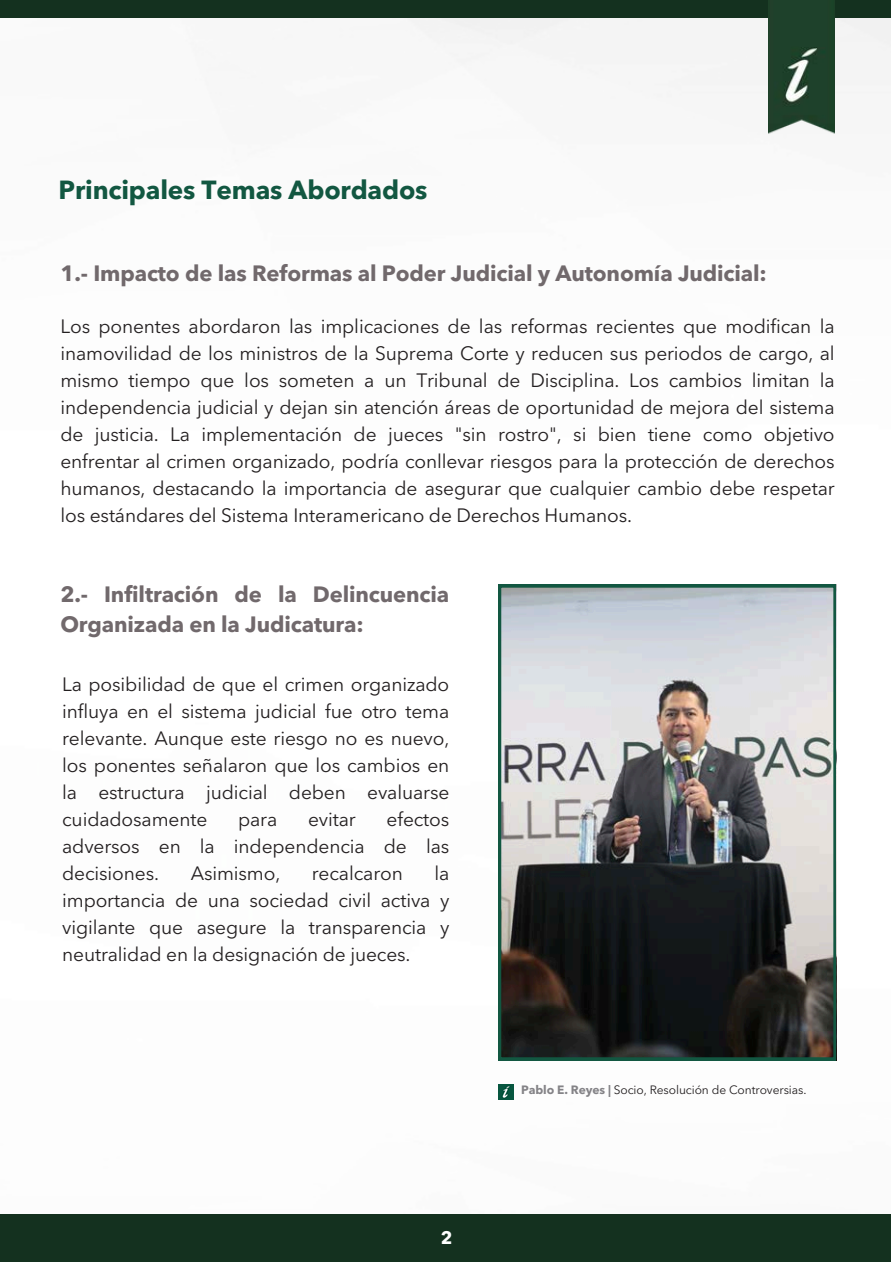
<style>
.page{position:relative;width:891px;height:1262px;background:#fff}
.page>*{position:absolute;margin:0;border:0;box-sizing:border-box;transform-origin:0 0}
.t1{font:700 26px "Avenir Next LT Pro";letter-spacing:-.005em;color:#125741}
.t2{font:700 22px/30px "Avenir Next LT Pro";letter-spacing:-.005em;color:#71696c}
.t3{font:19.2px/27px "Avenir Next LT Pro";letter-spacing:-.005em;color:#231f20;text-align:justify}
.t4{font:700 18px "Avenir Next LT Pro";color:#fff}
.t5{font:12px "Avenir Next LT Pro";letter-spacing:-.005em;color:#231f20}
.s1{font-weight:700;color:#848387}
</style>
<div class="page">
<img style="left:407px;top:18px;width:484px;height:1082px">
<div style="left:0;top:0;width:891px;height:18px;background:#14311f"></div>
<div style="left:0;top:1214px;width:891px;height:47px;background:#14311f"></div>
<img style="left:769px;top:0;width:66px;height:143px">
<svg style="left:498px;top:584px;width:338px;height:476px"></svg>
<img style="left:498px;top:1084px;width:15px;height:15px">
<h2 class="t1" style="left:59px;top:179px;width:370px">Principales Temas Abordados</h2>
<h3 class="t2" style="left:60px;top:260px;width:708px">1.- Impacto de las Reformas al Poder Judicial y Autonomía Judicial:</h3>
<h2 class="t3" style="left:60px;top:314px;width:776px">Los ponentes abordaron las implicaciones de las reformas recientes que modifican la inamovilidad de los ministros de la Suprema Corte y reducen sus periodos de cargo, al mismo tiempo que los someten a un Tribunal de Disciplina. Los cambios limitan la independencia judicial y dejan sin atención áreas de oportunidad de mejora del sistema de justicia. La implementación de jueces "sin rostro", si bien tiene como objetivo enfrentar al crimen organizado, podría conllevar riesgos para la protección de derechos humanos, destacando la importancia de asegurar que cualquier cambio debe respetar los estándares del Sistema Interamericano de Derechos Humanos.</h2>
<p class="t2" style="left:60px;top:581px;width:390px">2.- Infiltración de la Delincuencia<br>Organizada en la Judicatura:</p>
<p class="t3" style="left:62px;top:672px;width:389px">La posibilidad de que el crimen organizado influya en el sistema judicial fue otro tema relevante. Aunque este riesgo no es nuevo, los ponentes señalaron que los cambios en la estructura judicial deben evaluarse cuidadosamente</p>
<p class="t3" style="left:62px;top:807px;width:389px;text-indent:324px">efectos adversos en la independencia de las decisiones.</p>
<p class="t3" style="left:238px;top:807px;width:41px">para</p>
<p class="t3" style="left:308px;top:807px;width:49px">evitar</p>
<p class="t3" style="left:62px;top:861px;width:389px;text-indent:372px">la importancia de una sociedad civil activa y vigilante que asegure la transparencia y neutralidad en la designación de jueces.</p>
<p class="t3" style="left:191px;top:861px;width:91px">Asimismo,</p>
<p class="t3" style="left:312px;top:861px;width:93px">recalcaron</p>
<p class="t4" style="left:441px;top:1230px;width:13px">2</p>
<p class="t5" style="left:521px;top:1085px;width:287px"><span class="s1">Pablo E. Reyes |</span> Socio, Resolución de Controversias.</p>
</div>
